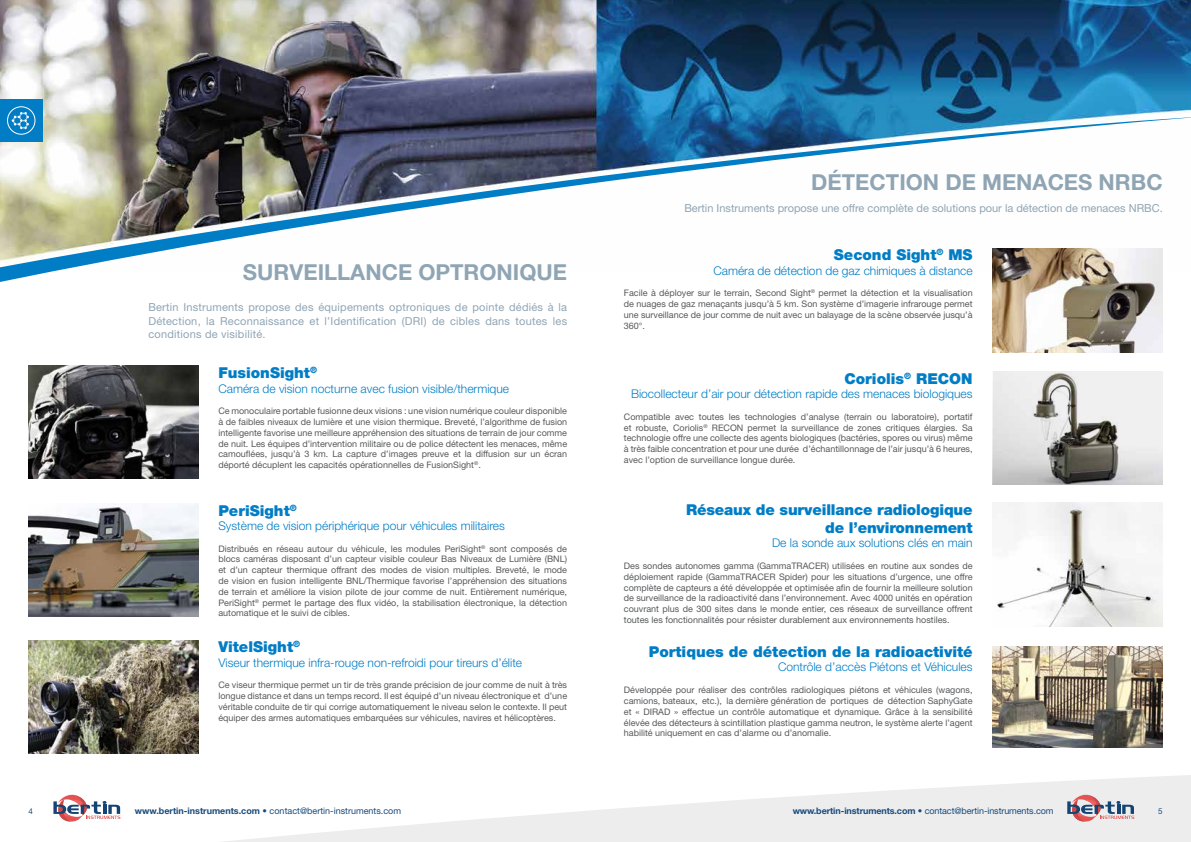
<style>
.page{position:relative;width:1191px;height:842px;background:#fff}
.page>*{position:absolute;margin:0;border:0;box-sizing:border-box;transform-origin:0 0}
.t1{font:700 22px "Helvetica Neue LT Std";color:#8fa5b4}
.t2{font:900 15px/18px "Helvetica Neue LT Std";color:#007dc5;text-align:right}
.t3{font:300 12px "Helvetica Neue LT Std";color:#007dc5}
.t4{font:11px/13.2px "Helvetica Neue LT Std";color:#8fa5b4;text-align:justify}
.t5{font:9px/10.8px "Helvetica Neue LT Std";color:#58595b;text-align:justify}
.t6{font:9px "Helvetica Neue LT Std";letter-spacing:-.005em;color:#174a7c}
.t7{font:8px "Helvetica Neue LT Std";color:#174a7c}
.s1{font-weight:700}
</style>
<div class="page">
<svg style="left:120px;top:775px;width:1071px;height:67px"></svg>
<img style="left:0;top:0;width:1191px;height:116px">
<img style="left:997px;top:503px;width:165px;height:123px">
<img style="left:28px;top:504px;width:170px;height:113px">
<img style="left:28px;top:640px;width:170px;height:113px">
<svg style="left:53px;top:795px;width:67px;height:26px"></svg>
<svg style="left:1067px;top:795px;width:67px;height:26px;background:#b9a9b3"></svg>
<img style="left:0;top:116px;width:1191px;height:169px">
<img style="left:992px;top:248px;width:170px;height:105px">
<img style="left:992px;top:371px;width:170px;height:113px">
<img style="left:992px;top:646px;width:170px;height:101px">
<img style="left:28px;top:366px;width:170px;height:113px">
<div style="left:0;top:99px;width:43px;height:43px;background:#007dc5"></div>
<svg style="left:12px;top:112px;width:17px;height:17px"></svg>
<div style="left:7px;top:106px;width:28px;height:29px;border:1px solid #fff;border-radius:50%"></div>
<h1 class="t1" style="left:811px;top:168px;width:353px">DéTECTION DE MENACES NRBC</h1>
<h1 class="t1" style="left:243px;top:259px;width:326px">SURVEILLANCE OPTRONIQUE</h1>
<p class="t4" style="left:148px;top:301px;width:420px">Bertin Instruments propose des équipements optroniques de pointe dédiés à la Détection, la Reconnaissance et l’Identification (DRI) de cibles dans toutes les conditions de visibilité.</p>
<h2 class="t2" style="left:218px;top:364px;width:100px">FusionSight<sup>®</sup></h2>
<h3 class="t3" style="left:218px;top:381px;width:292px">Caméra de vision nocturne avec fusion visible/thermique</h3>
<p class="t5" style="left:218px;top:405px;width:350px">Ce monoculaire portable fusionne deux visions : une vision numérique couleur disponible à de faibles niveaux de lumière et une vision thermique. Breveté, l’algorithme de fusion intelligente favorise une meilleure appréhension des situations de terrain de jour comme de nuit. Les équipes d’intervention militaire ou de police détectent les menaces, même camouflées, jusqu’à 3 km. La capture d’images preuve et la diffusion sur un écran déporté décuplent les capacités opérationnelles de FusionSight<sup>®</sup>.</p>
<h2 class="t2" style="left:218px;top:501px;width:80px">PeriSight<sup>®</sup></h2>
<h3 class="t3" style="left:218px;top:518px;width:288px">Système de vision périphérique pour véhicules militaires</h3>
<p class="t5" style="left:218px;top:543px;width:350px">Distribués en réseau autour du véhicule, les modules PeriSight<sup>®</sup> sont composés de blocs caméras disposant d’un capteur visible couleur Bas Niveaux de Lumière (BNL) et d’un capteur thermique offrant des modes de vision multiples. Breveté, le mode de vision en fusion intelligente BNL/Thermique favorise l’appréhension des situations de terrain et améliore la vision pilote de jour comme de nuit. Entièrement numérique, PeriSight<sup>®</sup> permet le partage des flux vidéo, la stabilisation électronique, la détection automatique et le suivi de cibles.</p>
<h2 class="t2" style="left:218px;top:638px;width:83px">VitelSight<sup>®</sup></h2>
<h3 class="t3" style="left:218px;top:655px;width:305px">Viseur thermique infra-rouge non-refroidi pour tireurs d’élite</h3>
<p class="t5" style="left:218px;top:679px;width:350px">Ce viseur thermique permet un tir de très grande précision de jour comme de nuit à très longue distance et dans un temps record. Il est équipé d’un niveau électronique et d’une véritable conduite de tir qui corrige automatiquement le niveau selon le contexte. Il peut équiper des armes automatiques embarquées sur véhicules, navires et hélicoptères.</p>
<p class="t4" style="left:684px;top:201px;width:480px">Bertin Instruments propose une offre complète de solutions pour la détection de menaces NRBC.</p>
<h2 class="t2" style="left:834px;top:246px;width:140px">Second Sight<sup>®</sup> MS</h2>
<h3 class="t3" style="left:713px;top:263px;width:261px">Caméra de détection de gaz chimiques à distance</h3>
<p class="t5" style="left:624px;top:287px;width:350px">Facile à déployer sur le terrain, Second Sight<sup>®</sup> permet la détection et la visualisation de nuages de gaz menaçants jusqu’à 5 km. Son système d’imagerie infrarouge permet une surveillance de jour comme de nuit avec un balayage de la scène observée jusqu’à 360°.</p>
<h2 class="t2" style="left:844px;top:369px;width:130px">Coriolis<sup>®</sup> RECON</h2>
<h3 class="t3" style="left:631px;top:387px;width:343px">Biocollecteur d’air pour détection rapide des menaces biologiques</h3>
<p class="t5" style="left:624px;top:411px;width:350px">Compatible avec toutes les technologies d’analyse (terrain ou laboratoire), portatif et robuste, Coriolis<sup>®</sup> RECON permet la surveillance de zones critiques élargies. Sa technologie offre une collecte des agents biologiques (bactéries, spores ou virus) même à très faible concentration et pour une durée d’échantillonnage de l’air jusqu’à 6 heures, avec l’option de surveillance longue durée.</p>
<h2 class="t2" style="left:686px;top:500px;width:288px">Réseaux de surveillance radiologique de l’environnement</h2>
<h3 class="t3" style="left:772px;top:536px;width:202px">De la sonde aux solutions clés en main</h3>
<p class="t5" style="left:624px;top:560px;width:350px">Des sondes autonomes gamma (GammaTRACER) utilisées en routine aux sondes de déploiement rapide (GammaTRACER Spider) pour les situations d’urgence, une offre complète de capteurs a été développée et optimisée afin de fournir la meilleure solution de surveillance de la radioactivité dans l’environnement. Avec 4000 unités en opération couvrant plus de 300 sites dans le monde entier, ces réseaux de surveillance offrent toutes les fonctionnalités pour résister durablement aux environnements hostiles.</p>
<h2 class="t2" style="left:649px;top:643px;width:325px">Portiques de détection de la radioactivité</h2>
<h3 class="t3" style="left:778px;top:660px;width:196px">Contrôle d’accès Piétons et Véhicules</h3>
<p class="t5" style="left:624px;top:684px;width:350px">Développée pour réaliser des contrôles radiologiques piétons et véhicules (wagons, camions, bateaux, etc.), la dernière génération de portiques de détection SaphyGate et « DIRAD » effectue un contrôle automatique et dynamique. Grâce à la sensibilité élevée des détecteurs à scintillation plastique gamma neutron, le système alerte l’agent habilité uniquement en cas d’alarme ou d’anomalie.</p>
<p class="t7" style="left:28px;top:806px;width:6px">4</p>
<p class="t6" style="left:135px;top:805px;width:268px"><span class="s1">www.bertin-instruments.com •</span> contact@bertin-instruments.com</p>
<p class="t6" style="left:792px;top:805px;width:262px"><span class="s1">www.bertin-instruments.com •</span> contact@bertin-instruments.com</p>
<p class="t7" style="left:1158px;top:806px;width:6px">5</p>
</div>
